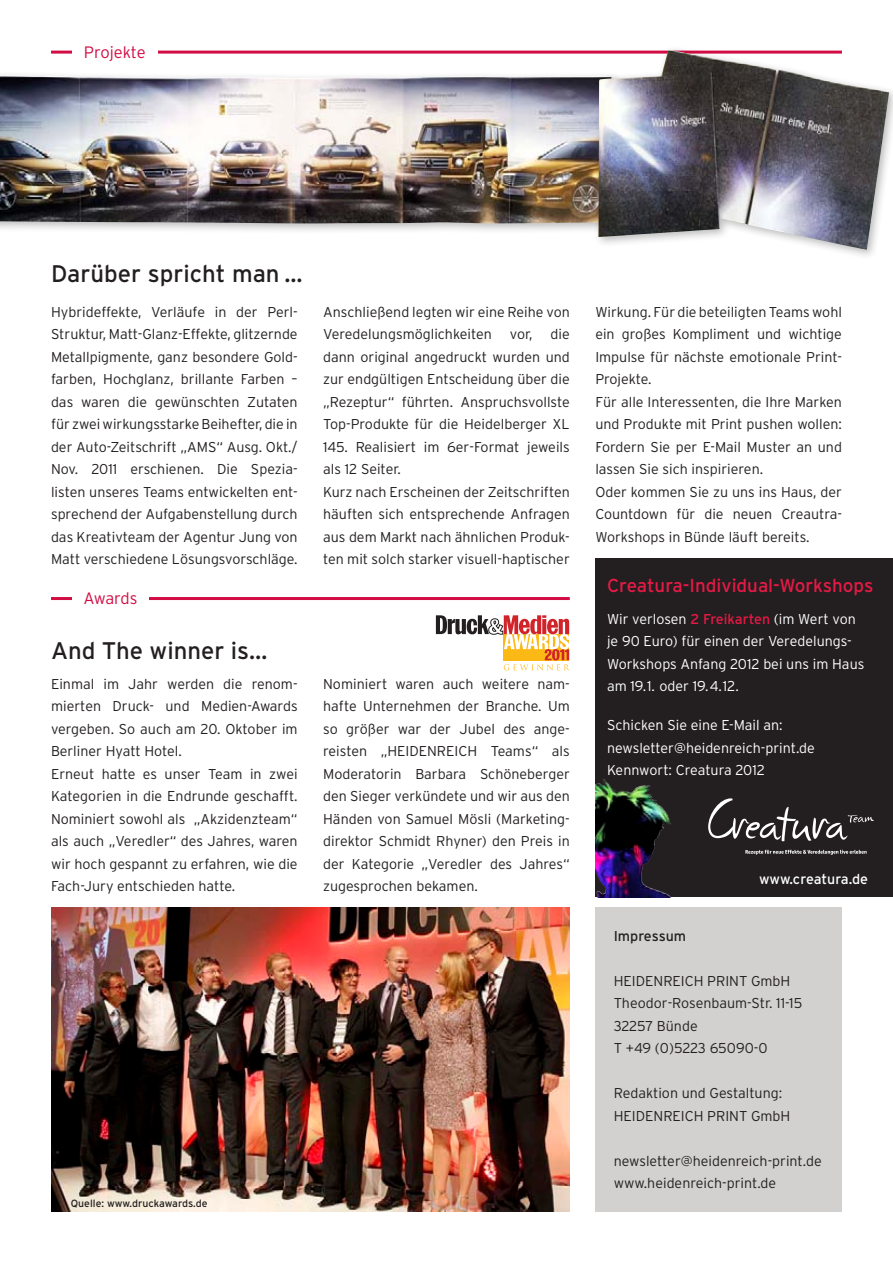
<style>
.page{position:relative;width:893px;height:1263px;background:#fff}
.page>*{position:absolute;margin:0;border:0;box-sizing:border-box;transform-origin:0 0}
.t1{font:24px "Interstate";color:#231f20}
.t2{font:18.75px "Interstate";color:#e41a45}
.t3{font:300 16.5px "Interstate";letter-spacing:-.005em;color:#d20d44}
.t4{font:300 14.25px/22.5px "Interstate";color:#231f20}
.t5{font:300 14.25px/22.5px "Interstate";color:#fff}
.t6{font:14.25px "Interstate";color:#fff}
.t7{font:14.25px "Interstate";color:#231f20}
.t8{font:10.5px "Interstate";color:#231f20}
.s1{font-weight:400;color:#e41a45}
</style>
<div class="page">
<hr style="left:51px;top:597px;width:519px;height:3px;background:#d20d44">
<div style="left:72px;top:589px;width:77px;height:17px;background:#fff"></div>
<div style="left:595px;top:907px;width:247px;height:305px;background:#d2d1d0"></div>
<hr style="left:51px;top:51px;width:791px;height:3px;background:#d20d44">
<div style="left:72px;top:43px;width:85px;height:17px;background:#fff"></div>
<img style="left:51px;top:907px;width:519px;height:305px">
<svg style="left:436px;top:615px;width:134px;height:55px"></svg>
<div style="left:0;top:70px;width:625px;height:165px;background:#231f20;opacity:.3"></div>
<img style="left:0;top:75px;width:593px;height:149px">
<div style="left:593px;top:44px;width:300px;height:215px;background:#231f20;opacity:.3"></div>
<img style="left:598px;top:50px;width:291px;height:200px">
<div style="left:595px;top:558px;width:298px;height:339px;background:#231f20"></div>
<svg style="left:718px;top:798px;width:156px;height:57px"></svg>
<img style="left:595px;top:779px;width:123px;height:118px">
<p class="t3" style="left:84px;top:43px;width:63px">Projekte</p>
<h1 class="t1" style="left:51px;top:260px;width:253px">Darüber spricht man ...</h1>
<p class="t4" style="left:51px;top:300px;width:248px;text-align:justify">Hybrideffekte, Verläufe in der Perl-Struktur, Matt-Glanz-Effekte, glitzernde Metallpigmente, ganz besondere Gold&shy;farben, Hochglanz, brillante Farben – das waren die gewünschten Zutaten für zwei wirkungsstarke Beihefter, die in der Auto-Zeitschrift „AMS“ Ausg. Okt./ Nov. 2011 erschienen. Die Spezia&shy;listen unseres Teams entwickelten ent&shy;sprechend der Aufgabenstellung durch das Kreativteam der Agentur Jung von Matt verschiedene Lösungsvorschläge.</p>
<p class="t3" style="left:84px;top:589px;width:55px">Awards</p>
<h1 class="t1" style="left:51px;top:637px;width:218px">And The winner is…</h1>
<p class="t4" style="left:51px;top:672px;width:248px">Einmal im Jahr werden die renom&shy;mierten Druck- und Medien-Awards vergeben. So auch am 20. Oktober im Berliner Hyatt Hotel.<br>Erneut hatte es unser Team in zwei Kategorien in die Endrunde geschafft.<br>Nominiert sowohl als „Akzidenzteam“ als auch „Veredler“ des Jahres, waren wir hoch gespannt zu erfahren, wie die Fach-Jury entschieden hatte.</p>
<p class="t4" style="left:323px;top:300px;width:248px">Anschließend legten wir eine Reihe von<br>Veredelungsmöglichkeiten</p>
<p class="t4" style="left:323px;top:323px;width:248px;text-indent:227px">die dann original angedruckt wurden und zur endgültigen Entscheidung über die „Rezeptur“ führten. Anspruchsvollste Top-Produkte für die Heidelberger XL 145. Realisiert im 6er-Format jeweils als 12 Seiter.<br>Kurz nach Erscheinen der Zeitschriften häuften sich entsprechende Anfragen aus dem Markt nach ähnlichen Produk&shy;ten mit solch starker visuell-haptischer</p>
<p class="t4" style="left:510px;top:323px;width:24px">vor,</p>
<p class="t4" style="left:323px;top:672px;width:248px;text-align:justify">Nominiert waren auch weitere nam&shy;hafte Unternehmen der Branche. Um so größer war der Jubel des ange&shy;reisten „HEIDENREICH Teams“ als Moderatorin Barbara Schöneberger den Sieger verkündete und wir aus den Händen von Samuel Mösli (Marketing&shy;direktor Schmidt Rhyner) den Preis in der Kategorie „Veredler des Jahres“ zugesprochen bekamen.</p>
<p class="t8" style="left:71px;top:1197px;width:138px">Quelle: www.druckawards.de</p>
<p class="t4" style="left:595px;top:300px;width:248px">Wirkung. Für die beteiligten Teams wohl ein großes Kompliment und wichtige Impulse für nächste emotionale Print-Projekte.<br>Für alle Interessenten, die Ihre Marken und Produkte mit Print pushen wollen:<br>Fordern Sie per E-Mail Muster an und lassen Sie sich inspirieren.<br>Oder kommen Sie zu uns ins Haus, der Countdown für die neuen Creautra-Workshops in Bünde läuft bereits.</p>
<h2 class="t2" style="left:607px;top:575px;width:268px">Creatura-Individual-Workshops</h2>
<p class="t5" style="left:607px;top:607px;width:259px">Wir verlosen <span class="s1">2 Freikarten</span> (im Wert von je 90 Euro) für einen der Veredelungs-Workshops Anfang 2012 bei uns im Haus am 19.1. oder 19.4.12.</p>
<p class="t5" style="left:607px;top:714px;width:209px">Schicken Sie eine E-Mail an: newsletter@heidenreich-print.de<br>Kennwort: Creatura 2012</p>
<p class="t6" style="left:759px;top:871px;width:111px">www.creatura.de</p>
<p class="t7" style="left:614px;top:928px;width:74px">Impressum</p>
<p class="t4" style="left:614px;top:969px;width:190px">HEIDENREICH PRINT GmbH<br>Theodor-Rosenbaum-Str. 11-15<br>32257 Bünde<br>T +49 (0)5223 65090-0</p>
<p class="t4" style="left:614px;top:1082px;width:178px">Redaktion und Gestaltung:<br>HEIDENREICH PRINT GmbH</p>
<p class="t4" style="left:614px;top:1149px;width:209px">newsletter@heidenreich-print.de www.heidenreich-print.de</p>
</div>
